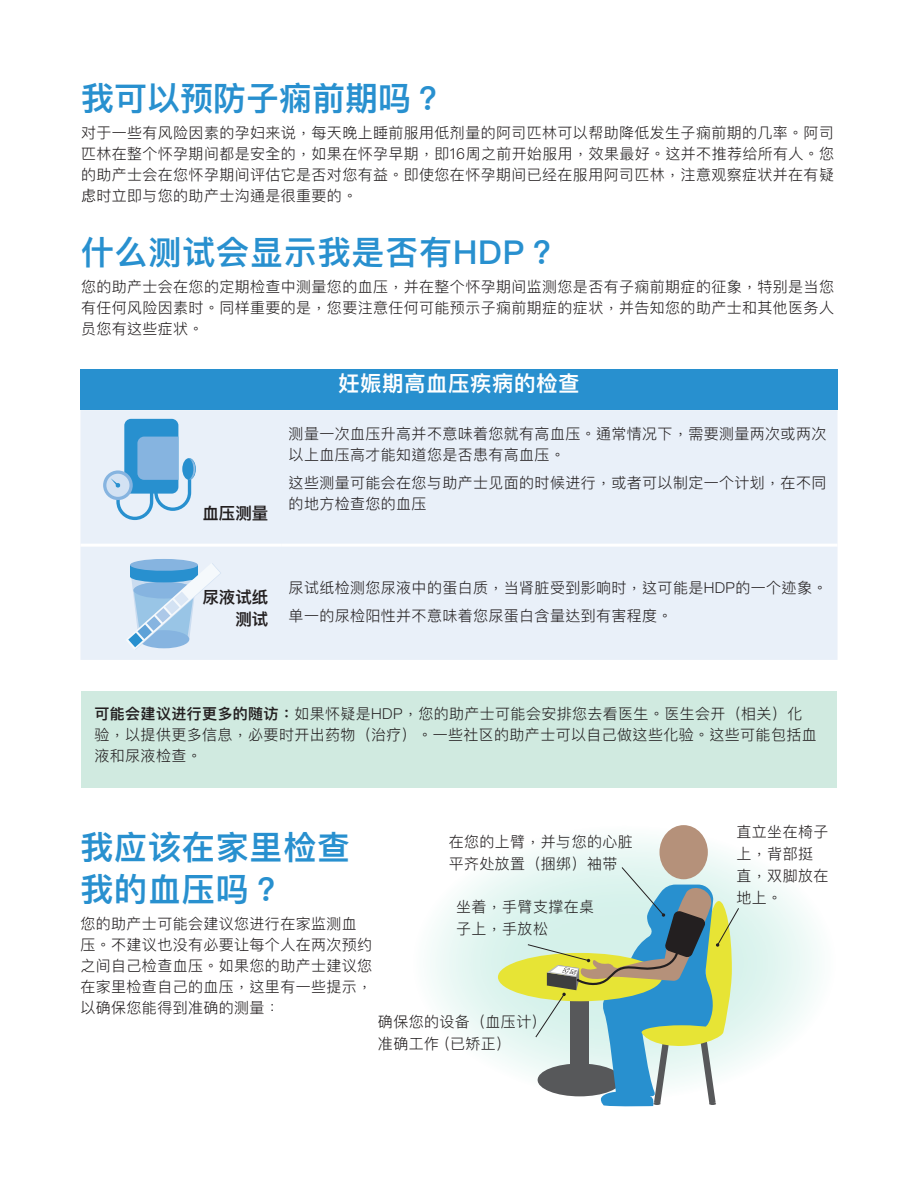
<style>
.page{position:relative;width:918px;height:1188px;background:#fff}
.page>*{position:absolute;margin:0;border:0;box-sizing:border-box;transform-origin:0 0}
.Body_text{font:600 33px/42px "Ping Fang HK";letter-spacing:.025em;color:#2890cf}
.Body_text-2{font:600 33px "Ping Fang HK";color:#2890cf}
.t1{font:600 21.6px "Ping Fang HK";letter-spacing:.02em;color:#fff}
.Level_1_heading{font:600 16.5px "Ping Fang HK";color:#231f20}
.Body_text-3{font:300 15px/21px "Ping Fang HK";letter-spacing:.025em;color:#231f20}
.s1{font-family:"ST Xihei";font-weight:400}
.s2{font-weight:600}
</style>
<div class="page">
<svg style="left:412px;top:825px;width:425px;height:276px;fill:#eef9f6"></svg>
<div style="left:80px;top:370px;width:758px;height:40px;background:#2890cf"></div>
<div style="left:80px;top:410px;width:758px;height:250px;background:#e9f0f9"></div>
<hr style="left:80px;top:544px;width:202px;height:3px;background:#fff">
<hr style="left:282px;top:544px;width:556px;height:3px;background:#fff">
<div style="left:81px;top:692px;width:756px;height:96px;background:#d0eae0"></div>
<div style="left:659px;top:825px;width:49px;height:54px;background:#b5917a;border-radius:50%"></div>
<div style="left:498px;top:953px;width:164px;height:48px;background:#e7e435;border-radius:50%"></div>
<svg style="left:527px;top:866px;width:213px;height:241px"></svg>
<div style="left:124px;top:419px;width:54px;height:75px;background:#2890cf;border-radius:7px"></div>
<svg style="left:103px;top:470px;width:30px;height:30px"></svg>
<svg style="left:106px;top:474px;width:23px;height:23px"></svg>
<svg style="left:111px;top:437px;width:85px;height:83px"></svg>
<div style="left:130px;top:559px;width:68px;height:12px;background:#86b4e0;border-radius:50%"></div>
<svg style="left:126px;top:563px;width:95px;height:87px;background:#b0d1eb"></svg>
<p class="Body_text-2" style="left:81px;top:78px;width:364px">我可以预防子痫前期吗？</p>
<p class="Body_text-3" style="left:81px;top:122px;width:755px;text-align:justify">对于一些有风险因素的孕妇来说，每天晚上睡前服用低剂量的阿司匹林可以帮助降低发生子痫前期的几率。阿司匹林在整个怀孕期间都是安全的，如果在怀孕早期，即16周之前开始服用，效果最好。这并不推荐给所有人。您的助产士会在您怀孕期间评估它是否对您有益。即使您在怀孕期间已经在服用阿司匹林，注意观察症状并在有疑<span class="s1">虑</span>时立即与您的助产士沟通是很重要的。</p>
<p class="Body_text" style="left:81px;top:231px;width:479px">什么测试会显示我是否有HDP？</p>
<p class="Body_text-3" style="left:81px;top:276px;width:755px;text-align:justify">您的助产士会在您的定期检查中测量您的血压，并在整个怀孕期间监测您是否有子痫前期症的征象，特别是当您有任何风险因素时。同样重要的是，您要注意任何可能预示子痫前期症的症状，并告知您的助产士和其他医务人员您有这些症状。</p>
<p class="t1" style="left:338px;top:370px;width:243px">妊娠期高血压疾病的检查</p>
<p class="Level_1_heading" style="left:202px;top:503px;width:67px">血压测量</p>
<p class="Body_text-3" style="left:289px;top:423px;width:539px">测量一次血压升高并不意味着您就有高血压。通常情况下，需要测量两次或两次以上血压高才能知道您是否患有高血压。</p>
<p class="Body_text-3" style="left:289px;top:472px;width:539px">这些测量可能会在您与助产士见面的时候进行，或者可以制定一个计划，在不同的地方检查您的血压</p>
<p class="Level_1_heading" style="left:202px;top:587px;width:67px">尿液试纸</p>
<p class="Level_1_heading" style="left:235px;top:609px;width:34px">测试</p>
<p class="Body_text-3" style="left:289px;top:577px;width:540px">尿试纸检测您尿液中的蛋白质，当肾脏受到影响时，这可能是HDP的一个迹象。</p>
<p class="Body_text-3" style="left:289px;top:605px;width:385px">单一的尿检阳性并不意味着您尿蛋白含量达到有害程度。</p>
<p class="Body_text-3" style="left:94px;top:703px;width:724px"><span class="s2">可能会建议进行更多的随访：</span>如果怀疑是HDP，您的助产士可能会安排您去看医生。医生会开（相关）化验，以提供更多信息，必要时开出药物（治疗）。一些社区的助产士可以自己做这些化验。这些可能包括血液和尿液检查。</p>
<p class="Body_text" style="left:80px;top:826px;width:271px">我应该在家里检查我的血压吗？</p>
<p class="Body_text-3" style="left:80px;top:913px;width:293px">您的助产士可能会建议您进行在家监测血压。不建议也没有必要让每个人在两次预约之间自己检查血压。如果您的助产士建议您在家里检查自己的血压，这里有一些提示，以确保您能得到准确的测量：</p>
<p class="Body_text-3" style="left:449px;top:830px;width:186px;line-height:22px">在您的上臂，并与您的心脏平齐处放置（捆绑）袖带</p>
<p class="Body_text-3" style="left:456px;top:896px;width:139px;line-height:22px">坐着，手臂支撑在桌子上，手放松</p>
<p class="Body_text-3" style="left:378px;top:1010px;width:170px;line-height:22px">确保您的设备（血压计）准确工作 (已矫正)</p>
<p class="Body_text-3" style="left:737px;top:820px;width:93px;line-height:22px">直立坐在椅子上，背部挺直，双脚放在地上。</p>
</div>
